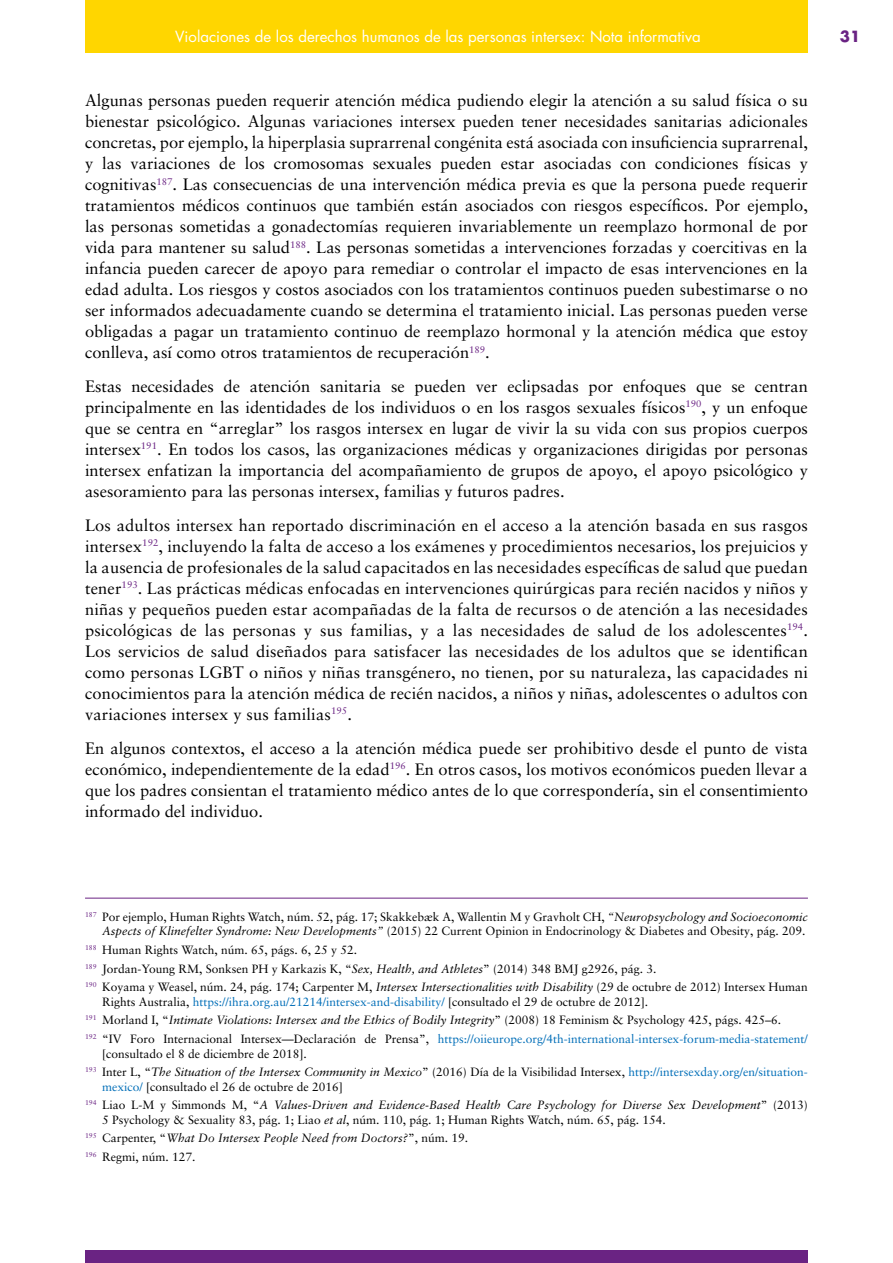
<style>
.page{position:relative;width:893px;height:1263px;background:#fff}
.page>*{position:absolute;margin:0;border:0;box-sizing:border-box;transform-origin:0 0}
.t1{font:16.5px/21px "Sabon LT Pro";color:#000;text-align:justify}
.t2{font:15px "Futura Std";color:#fff}
.t3{font:700 15px "Futura Std";color:#6a2383}
.t4{font:12px/18.6px "Sabon LT Pro";color:#000}
.t5{font:italic 12px/18.6px "Sabon LT Pro";color:#000}
.s1{font-style:italic}
.s2{color:#006eb8}
.s3{font-style:normal;color:#006eb8}
.s4{font-style:normal}
</style>
<div class="page">
<div style="left:85px;top:0;width:723px;height:53px;background:#ffd600"></div>
<div style="left:85px;top:1251px;width:723px;height:12px;background:#6a2383"></div>
<hr style="left:85px;top:898px;width:723px;height:1px;background:#6a2383">
<p class="t2" style="left:175px;top:27px;width:527px">Violaciones de los derechos humanos de las personas intersex: Nota informativa</p>
<p class="t3" style="left:840px;top:26px;width:22px">31</p>
<p class="t1" style="left:85px;top:89px;width:724px">Algunas personas pueden requerir atención médica pudiendo elegir la atención a su salud física o su bienestar psicológico. Algunas variaciones intersex pueden tener necesidades sanitarias adicionales concretas, por ejemplo, la hiperplasia suprarrenal congénita está asociada con insuficiencia suprarrenal, y las variaciones de los cromosomas sexuales pueden estar asociadas con condiciones físicas y cognitivas<sup>187</sup>. Las consecuencias de una intervención médica previa es que la persona puede requerir tratamientos médicos continuos que también están asociados con riesgos específicos. Por ejemplo, las personas sometidas a gonadectomías requieren invariablemente un reemplazo hormonal de por vida para mantener su salud<sup>188</sup>. Las personas sometidas a intervenciones forzadas y coercitivas en la infancia pueden carecer de apoyo para remediar o controlar el impacto de esas intervenciones en la edad adulta. Los riesgos y costos asociados con los tratamientos continuos pueden subestimarse o no ser informados adecuadamente cuando se determina el tratamiento inicial. Las personas pueden verse obligadas a pagar un tratamiento continuo de reemplazo hormonal y la atención médica que estoy conlleva, así como otros tratamientos de recuperación<sup>189</sup>.</p>
<p class="t1" style="left:85px;top:375px;width:724px">Estas necesidades de atención sanitaria se pueden ver eclipsadas por enfoques que se centran principalmente en las identidades de los individuos o en los rasgos sexuales físicos<sup>190</sup>, y un enfoque que se centra en “arreglar” los rasgos intersex en lugar de vivir la su vida con sus propios cuerpos intersex<sup>191</sup>. En todos los casos, las organizaciones médicas y organizaciones dirigidas por personas intersex enfatizan la importancia del acompañamiento de grupos de apoyo, el apoyo psicológico y asesoramiento para las personas intersex, familias y futuros padres.</p>
<p class="t1" style="left:85px;top:514px;width:724px">Los adultos intersex han reportado discriminación en el acceso a la atención basada en sus rasgos intersex<sup>192</sup>, incluyendo la falta de acceso a los exámenes y procedimientos necesarios, los prejuicios y la ausencia de profesionales de la salud capacitados en las necesidades específicas de salud que puedan tener<sup>193</sup>. Las prácticas médicas enfocadas en intervenciones quirúrgicas para recién nacidos y niños y niñas y pequeños pueden estar acompañadas de la falta de recursos o de atención a las necesidades psicológicas de las personas y sus familias, y a las necesidades de salud de los adolescentes<sup>194</sup>.<br>Los servicios de salud diseñados para satisfacer las necesidades de los adultos que se identifican como personas LGBT o niños y niñas transgénero, no tienen, por su naturaleza, las capacidades ni conocimientos para la atención médica de recién nacidos, a niños y niñas, adolescentes o adultos con variaciones intersex y sus familias<sup>195</sup>.</p>
<p class="t1" style="left:85px;top:737px;width:724px">En algunos contextos, el acceso a la atención médica puede ser prohibitivo desde el punto de vista económico, independientemente de la edad<sup>196</sup>. En otros casos, los motivos económicos pueden llevar a que los padres consientan el tratamiento médico antes de lo que correspondería, sin el consentimiento informado del individuo.</p>
<p class="t4" style="left:85px;top:909px;width:724px;line-height:14.4px;text-align:right"><sup>187</sup> Por ejemplo, Human Rights Watch, núm. 52, pág. 17; Skakkebæk A, Wallentin M y Gravholt CH, <span class="s1">“Neuropsychology and Socioeconomic<br>Aspects of Klinefelter Syndrome: New Developments”</span> (2015) 22 Current Opinion in Endocrinology &amp; Diabetes and Obesity, pág. 209.</p>
<p class="t4" style="left:85px;top:940px;width:724px"><sup>188</sup> Human Rights Watch, núm. 65, págs. 6, 25 y 52.<br><sup>189</sup> Jordan-Young RM, Sonksen PH y Karkazis K, “<span class="s1">Sex, Health, and Athletes</span>” (2014) 348 BMJ g2926, pág. 3.<br><sup>190</sup> Koyama y Weasel, núm. 24, pág. 174; Carpenter M, <span class="s1">Intersex Intersectionalities with Disability</span> (29 de octubre de 2012) Intersex Human</p>
<p class="t4" style="left:85px;top:992px;width:724px;text-indent:17px">Rights Australia, <span class="s2">https://ihra.org.au/21214/intersex-and-disability/</span> [consultado el 29 de octubre de 2012].<br><sup>191</sup> Morland I, “<span class="s1">Intimate Violations: Intersex and the Ethics of Bodily Integrity</span>” (2008) 18 Feminism &amp; Psychology 425, págs. 425–6.<br><sup>192</sup> “IV Foro Internacional Intersex—Declaración de Prensa”, <span class="s2">https://oiieurope.org/4th-international-intersex-forum-media-statement/</span></p>
<p class="t4" style="left:85px;top:1044px;width:724px;text-indent:17px">[consultado el 8 de diciembre de 2018].<br><sup>193</sup> Inter L, “<span class="s1">The Situation of the Intersex Community in Mexico</span>” (2016) Día de la Visibilidad Intersex, <span class="s2">http://intersexday.org/en/situation-</span></p>
<p class="t5" style="left:85px;top:1077px;width:724px;text-indent:17px"><span class="s3">mexico/</span> <span class="s4">[consultado el 26 de octubre de 2016]<br></span><sup>194</sup> <span class="s4">Liao L-M y Simmonds M, “</span>A Values-Driven and Evidence-Based Health Care Psychology for Diverse Sex Development<span class="s4">” (2013)</span></p>
<p class="t4" style="left:85px;top:1110px;width:582px;text-indent:17px">5 Psychology &amp; Sexuality 83, pág. 1; Liao <span class="s1">et al</span>, núm. 110, pág. 1; Human Rights Watch, núm. 65, pág. 154.<br><sup>195</sup> Carpenter, “<span class="s1">What Do Intersex People Need from Doctors?</span>”, núm. 19.<br><sup>196</sup> Regmi, núm. 127.</p>
</div>
